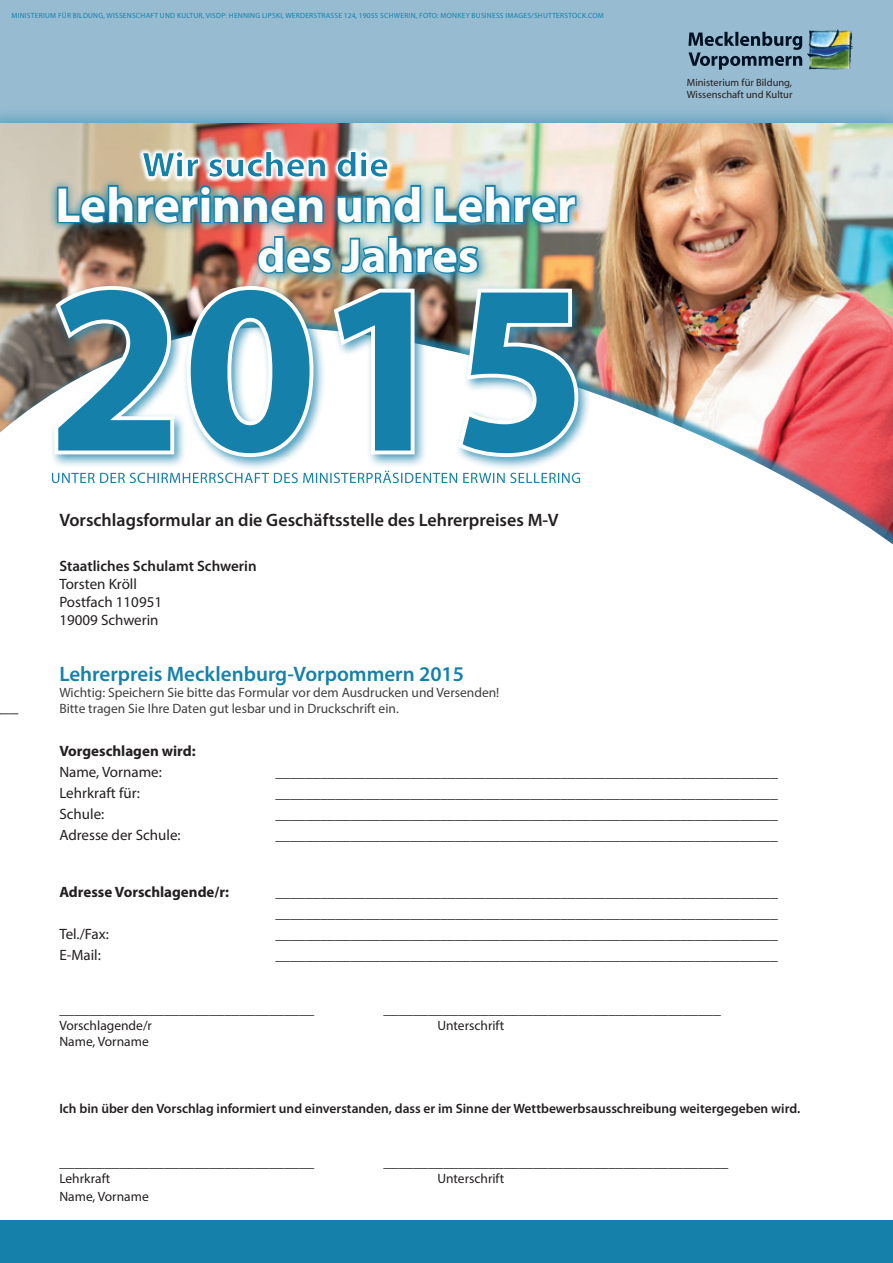
<style>
.page{position:relative;width:893px;height:1263px;background:#fff}
.page>*{position:absolute;margin:0;border:0;box-sizing:border-box;transform-origin:0 0}
.t1{font:700 243px "Myriad";color:#1581aa}
.t2{font:700 49.5px "Myriad Pro";color:#fff}
.t3{font:700 48px "Myriad Pro";color:#fff}
.t4{font:600 21px "Myriad Pro";color:#1581aa}
.t5{font:600 18px "Myriad Pro";color:#231f20}
.t6{font:18px "Times";color:#231f20}
.erster_Absatz{font:15px "Myriad Pro";color:#231f20}
.t7{font:700 15px "Myriad Pro";color:#231f20}
.t8{font:600 15px "Myriad Pro";color:#231f20}
.t9{font:13.5px/16.2px "Myriad Pro";color:#3e3e3f}
.t10{font:600 13.5px "Myriad Pro";color:#231f20}
.t11{font:13.5px "Myriad Pro";color:#231f20}
.t12{font:10.5px "Myriad";color:#231f20}
.t13{font:7.5px "Myriad Pro";letter-spacing:.03em;color:#1581aa}
</style>
<div class="page">
<div style="left:0;top:0;width:893px;height:592px;background:#97bcd2"></div>
<div style="left:0;top:105px;width:893px;height:589px;background:#1581aa;opacity:.75"></div>
<img style="left:0;top:124px;width:893px;height:194px">
<svg style="left:0;top:327px;width:893px;height:367px;fill:#fff"></svg>
<svg style="left:688px;top:32px;width:114px;height:38px"></svg>
<div style="left:0;top:1220px;width:893px;height:43px;background:#1581aa"></div>
<svg style="left:52px;top:471px;width:528px;height:12px;background:#c0dde8"></svg>
<div style="left:49px;top:281px;width:543px;height:189px;background:#1581aa;opacity:.75"></div>
<img style="left:47px;top:282px;width:270px;height:179px">
<svg style="left:329px;top:285px;width:89px;height:173px;background:#b3ced7"></svg>
<img style="left:454px;top:285px;width:128px;height:176px">
<img style="left:48px;top:176px;width:538px;height:57px">
<img style="left:433px;top:183px;width:145px;height:42px">
<div style="left:252px;top:230px;width:239px;height:55px;background:#1581aa;opacity:.75"></div>
<img style="left:256px;top:234px;width:224px;height:41px">
<img style="left:56px;top:145px;width:367px;height:80px">
<p class="t13" style="left:12px;top:10px;width:594px">MINISTERIUM FÜR BILDUNG, WISSENSCHAFT UND KULTUR, VISDP: HENNING LIPSKI, WERDERSTRASSE 124, 19055 SCHWERIN, FOTO: MONKEY BUSINESS IMAGES/SHUTTERSTOCK.COM</p>
<p class="t2" style="left:55px;top:173px;width:522px">Lehrerinnen und Lehrer</p>
<p class="t3" style="left:257px;top:224px;width:223px">des Jahres</p>
<p class="t1" style="left:48px;top:244px;width:541px">2015</p>
<p class="t5" style="left:59px;top:509px;width:501px">Vorschlagsformular an die Geschäftsstelle des Lehrerpreises M-V</p>
<p class="t8" style="left:59px;top:557px;width:199px">Staatliches Schulamt Schwerin</p>
<p class="erster_Absatz" style="left:59px;top:575px;width:79px">Torsten Kröll</p>
<p class="erster_Absatz" style="left:59px;top:593px;width:104px">Postfach 110951</p>
<p class="erster_Absatz" style="left:59px;top:611px;width:101px">19009 Schwerin</p>
<p class="t12" style="left:687px;top:77px;width:107px">Ministerium für Bildung,</p>
<p class="t12" style="left:687px;top:90px;width:107px">Wissenschaft und Kultur</p>
<p class="t6" style="left:0;top:689px;width:19px">__</p>
<p class="t4" style="left:59px;top:660px;width:406px">Lehrerpreis Mecklenburg-Vorpommern 2015</p>
<p class="t9" style="left:59px;top:684px;width:442px">Wichtig: Speichern Sie bitte das Formular vor dem Ausdrucken und Versenden!<br>Bitte tragen Sie Ihre Daten gut lesbar und in Druckschrift ein.</p>
<p class="t7" style="left:59px;top:741px;width:138px">Vorgeschlagen wird:</p>
<p class="erster_Absatz" style="left:59px;top:762px;width:104px">Name, Vorname:</p>
<p class="erster_Absatz" style="left:275px;top:762px;width:504px">___________________________________________________________________</p>
<p class="erster_Absatz" style="left:59px;top:783px;width:82px">Lehrkraft für:</p>
<p class="erster_Absatz" style="left:275px;top:783px;width:504px">___________________________________________________________________</p>
<p class="erster_Absatz" style="left:59px;top:804px;width:46px">Schule:</p>
<p class="erster_Absatz" style="left:275px;top:804px;width:504px">___________________________________________________________________</p>
<p class="erster_Absatz" style="left:59px;top:825px;width:123px">Adresse der Schule:</p>
<p class="erster_Absatz" style="left:275px;top:825px;width:504px">___________________________________________________________________</p>
<p class="t7" style="left:59px;top:882px;width:171px">Adresse Vorschlagende/r:</p>
<p class="erster_Absatz" style="left:275px;top:882px;width:504px">___________________________________________________________________</p>
<p class="erster_Absatz" style="left:275px;top:903px;width:504px">___________________________________________________________________</p>
<p class="erster_Absatz" style="left:59px;top:924px;width:51px">Tel./Fax:</p>
<p class="erster_Absatz" style="left:275px;top:924px;width:504px">___________________________________________________________________</p>
<p class="erster_Absatz" style="left:59px;top:945px;width:43px">E-Mail:</p>
<p class="erster_Absatz" style="left:275px;top:945px;width:504px">___________________________________________________________________</p>
<p class="erster_Absatz" style="left:59px;top:999px;width:256px">__________________________________</p>
<p class="erster_Absatz" style="left:383px;top:999px;width:339px">_____________________________________________</p>
<p class="t11" style="left:59px;top:1017px;width:94px">Vorschlagende/r</p>
<p class="t11" style="left:437px;top:1017px;width:68px">Unterschrift</p>
<p class="t11" style="left:59px;top:1033px;width:91px">Name, Vorname</p>
<p class="t10" style="left:59px;top:1100px;width:742px">Ich bin über den Vorschlag informiert und einverstanden, dass er im Sinne der Wettbewerbsausschreibung weitergegeben wird.</p>
<p class="erster_Absatz" style="left:59px;top:1153px;width:256px">__________________________________</p>
<p class="erster_Absatz" style="left:383px;top:1153px;width:347px">______________________________________________</p>
<p class="t11" style="left:59px;top:1170px;width:52px">Lehrkraft</p>
<p class="t11" style="left:437px;top:1170px;width:68px">Unterschrift</p>
<p class="t11" style="left:59px;top:1188px;width:91px">Name, Vorname</p>
</div>
